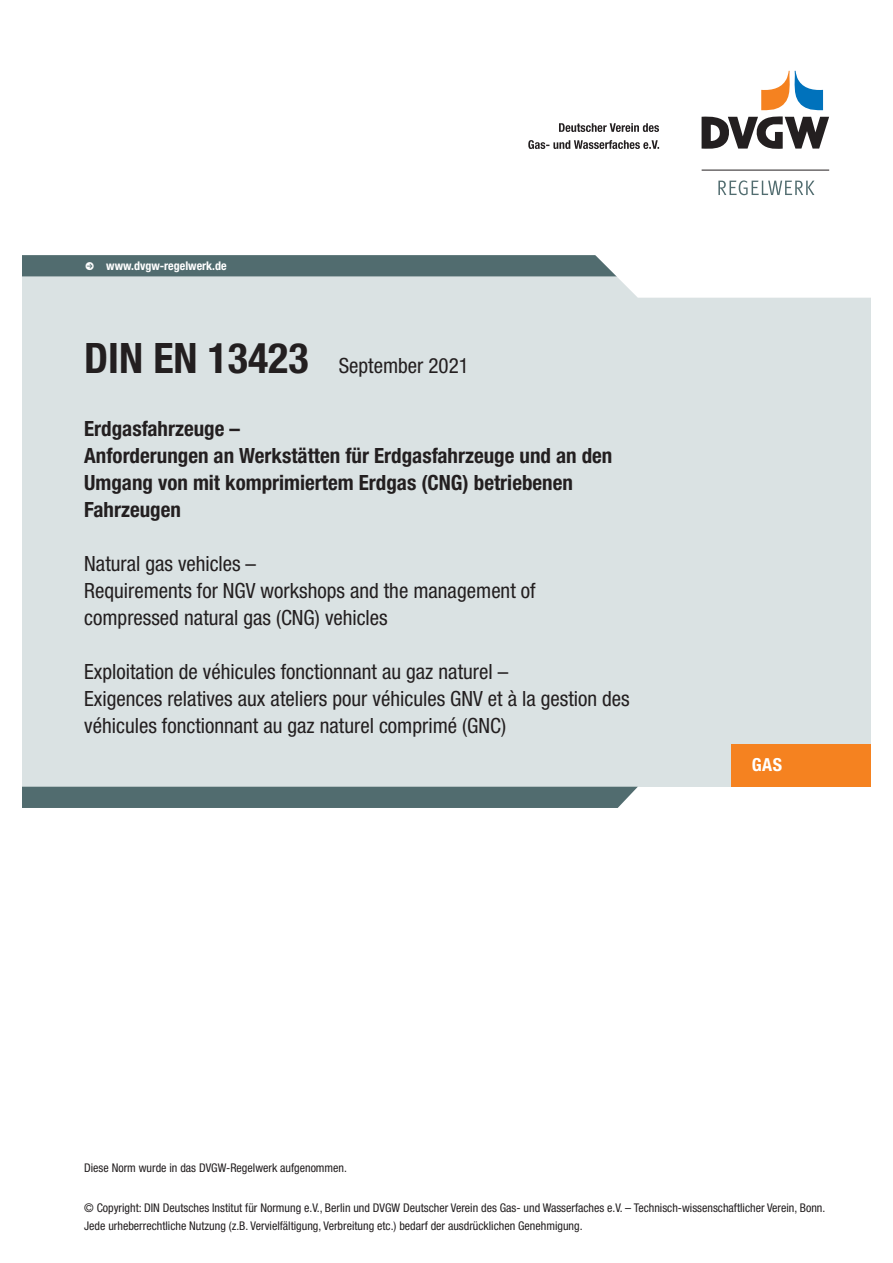
<style>
.page{position:relative;width:893px;height:1263px;background:#fff}
.page>*{position:absolute;margin:0;border:0;box-sizing:border-box;transform-origin:0 0}
._12_DVGW_Titel_FR_EN{font:condensed 21px/27px "Helvetica Neue LT Pro";color:#231f20}
._11_DVGW_Titel_DE_De{font:700 condensed 21px/27px "Helvetica Neue LT Pro";color:#231f20}
._10_DVGW_Bezeichnung{font:condensed 21px "Helvetica Neue LT Pro";color:#231f20}
.t1{font:700 condensed 18px "Helvetica Neue LT Pro";color:#fff}
.t2{font:condensed 12px/18px "Helvetica Neue LT Pro";color:#231f20}
.t3{font:700 condensed 12px "Helvetica Neue LT Pro";color:#fff}
.s1{font-weight:700;font-size:42px}
</style>
<div class="page">
<div style="left:0;top:255px;width:893px;height:532px;background:#dae2e3"></div>
<div style="left:22px;top:787px;width:616px;height:21px;background:#516c6f"></div>
<svg style="left:21px;top:255px;width:851px;height:43px"></svg>
<div style="left:731px;top:744px;width:162px;height:43px;background:#f58220"></div>
<hr style="left:702px;top:170px;width:127px;height:1px;background:#231f20">
<svg style="left:718px;top:180px;width:96px;height:15px"></svg>
<svg style="left:528px;top:140px;width:131px;height:9px"></svg>
<svg style="left:559px;top:123px;width:100px;height:9px"></svg>
<svg style="left:702px;top:71px;width:127px;height:78px"></svg>
<div style="left:872px;top:0;width:21px;height:1263px;background:#fff"></div>
<div style="left:0;top:0;width:21px;height:1263px;background:#fff"></div>
<p class="t3" style="left:85px;top:259px;width:143px">● www.dvgw-regelwerk.de</p>
<p class="_10_DVGW_Bezeichnung" style="left:84px;top:354px;width:386px"><span class="s1">DIN EN 13423</span> September 2021</p>
<p class="_11_DVGW_Titel_DE_De" style="left:84px;top:416px;width:530px">Erdgasfahrzeuge –<br>Anforderungen an Werkstätten für Erdgasfahrzeuge und an den Umgang von mit komprimiertem Erdgas (CNG) betriebenen Fahrzeugen</p>
<p class="_12_DVGW_Titel_FR_EN" style="left:84px;top:550px;width:453px">Natural gas vehicles –<br>Requirements for NGV workshops and the management of compressed natural gas (CNG) vehicles</p>
<p class="_12_DVGW_Titel_FR_EN" style="left:84px;top:658px;width:547px">Exploitation de véhicules fonctionnant au gaz naturel –<br>Exigences relatives aux ateliers pour véhicules GNV et à la gestion des véhicules fonctionnant au gaz naturel comprimé (GNC)</p>
<h2 class="t1" style="left:752px;top:754px;width:32px">GAS</h2>
<p class="t2" style="left:84px;top:1158px;width:264px">Diese Norm wurde in das DVGW-Regelwerk aufgenommen.</p>
<p class="t2" style="left:84px;top:1199px;width:743px">© Copyright: DIN Deutsches Institut für Normung e.V., Berlin und DVGW Deutscher Verein des Gas- und Wasserfaches e.V. – Technisch-wissenschaftlicher Verein, Bonn.<br>Jede urheberrechtliche Nutzung (z.B. Vervielfältigung, Verbreitung etc.) bedarf der ausdrücklichen Genehmigung.</p>
</div>
